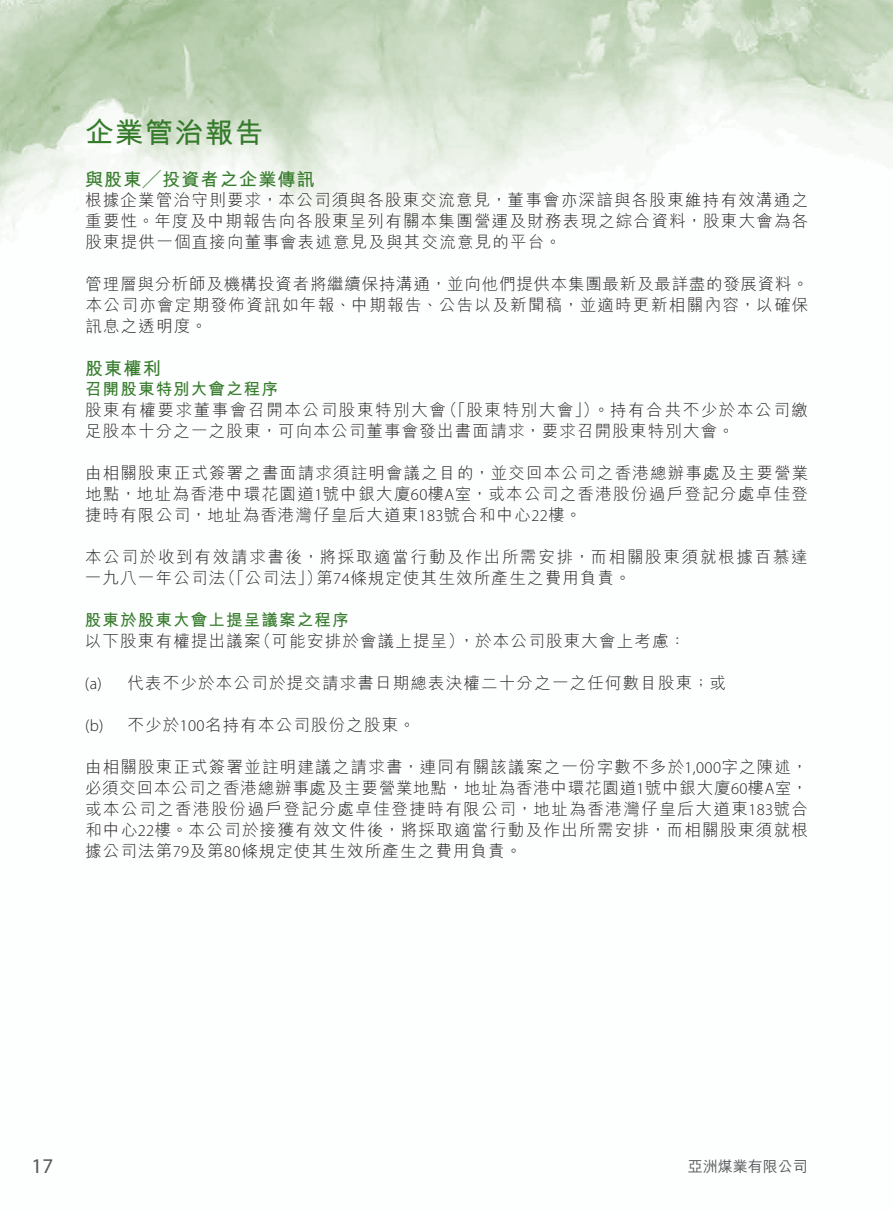
<style>
.page{position:relative;width:893px;height:1212px;background:#fff}
.page>*{position:absolute;margin:0;border:0;box-sizing:border-box;transform-origin:0 0}
.t1{font:700 28.5px "M Hei HK";letter-spacing:.05em;color:#357b2b}
.t2{font:21px "Myriad Pro";color:#57585a}
.t3{font:700 18px "M Hei HK";letter-spacing:.07em;color:#357b2b}
.t4{font:300 16.5px/21px "M Hei HK";letter-spacing:.07em;color:#231f20;text-align:justify}
.t5{font:300 16.5px/21px "M Hei HK";letter-spacing:.105em;color:#231f20}
.t6{font:700 16.5px "M Hei HK";letter-spacing:.07em;color:#357b2b}
.t7{font:300 16.5px "M Hei HK";letter-spacing:.1em;color:#231f20}
.t8{font:300 16.5px "Myriad Pro";color:#231f20}
.t9{font:500 15px "M Hei HK";color:#57585a}
.s1{font-family:"Myriad Pro"}
</style>
<div class="page">
<img style="left:0;top:0;width:893px;height:234px">
<h1 class="t1" style="left:85px;top:111px;width:180px">企業管治報告</h1>
<p class="t3" style="left:85px;top:166px;width:231px">與股東╱投資者之企業傳訊</p>
<p class="t4" style="left:85px;top:189px;width:725px">根據企業管治守則要求，本公司須與各股東交流意見，董事會亦深諳與各股東維持有效溝通之重要性。年度及中期報告向各股東呈列有關本集團營運及財務表現之綜合資料，股東大會為各股東提供一個直接向董事會表述意見及與其交流意見的平台。</p>
<p class="t4" style="left:86px;top:273px;width:724px">管理層與分析師及機構投資者將繼續保持溝通，並向他們提供本集團最新及最詳盡的發展資料。本公司亦會定期發佈資訊如年報、中期報告、公告以及新聞稿，並適時更新相關內容，以確保訊息之透明度。</p>
<p class="t3" style="left:85px;top:355px;width:77px">股東權利</p>
<p class="t6" style="left:85px;top:377px;width:195px">召開股東特別大會之程序</p>
<p class="t7" style="left:441px;top:398px;width:368px">（「股東特別大會」）。持有合共不少於本公司繳</p>
<p class="t4" style="left:85px;top:399px;width:651px">股東有權要求董事會召開本公司股東特別大會<br>足股本十分之一之股東，可向本公司董事會發出書面請求，要求召開股東特別大會。</p>
<p class="t4" style="left:85px;top:462px;width:724px">由相關股東正式簽署之書面請求須註明會議之目的，並交回本公司之香港總辦事處及主要營業地點，地址為香港中環花園道<span class="s1">1</span>號中銀大廈<span class="s1">60</span>樓<span class="s1">A</span>室，或本公司之香港股份過戶登記分處卓佳登捷時有限公司，地址為香港灣仔皇后大道東<span class="s1">183</span>號合和中心<span class="s1">22</span>樓。</p>
<p class="t5" style="left:316px;top:546px;width:493px;text-indent:-231px">本公司於收到有效請求書後，將採取適當行動及作出所需安排，而相關股東須就根據百慕達第<span class="s1">74</span>條規定使其生效所產生之費用負責。</p>
<p class="t4" style="left:219px;top:567px;width:104px">（「公司法」）</p>
<p class="t4" style="left:85px;top:567px;width:142px">一九八一年公司法</p>
<p class="t6" style="left:85px;top:608px;width:265px">股東於股東大會上提呈議案之程序</p>
<p class="t4" style="left:255px;top:630px;width:211px">（可能安排於會議上提呈）</p>
<p class="t4" style="left:458px;top:630px;width:229px">，於本公司股東大會上考慮：</p>
<p class="t4" style="left:85px;top:630px;width:177px">以下股東有權提出議案</p>
<p class="t4" style="left:127px;top:672px;width:600px">代表不少於本公司於提交請求書日期總表決權二十分之一之任何數目股東；或</p>
<p class="t8" style="left:85px;top:673px;width:18px">)a(</p>
<p class="t4" style="left:128px;top:714px;width:289px">不少於<span class="s1">100</span>名持有本公司股份之股東。</p>
<p class="t8" style="left:85px;top:715px;width:20px">)b(</p>
<p class="t4" style="left:85px;top:756px;width:725px">由相關股東正式簽署並註明建議之請求書，連同有關該議案之一份字數不多於<span class="s1">1,000</span>字之陳述，必須交回本公司之香港總辦事處及主要營業地點，地址為香港中環花園道<span class="s1">1</span>號中銀大廈<span class="s1">60</span>樓<span class="s1">A</span>室，或本公司之香港股份過戶登記分處卓佳登捷時有限公司，地址為香港灣仔皇后大道東<span class="s1">183</span>號合和中心<span class="s1">22</span>樓。本公司於接獲有效文件後，將採取適當行動及作出所需安排，而相關股東須就根據公司法第<span class="s1">79</span>及第<span class="s1">80</span>條規定使其生效所產生之費用負責。</p>
<p class="t2" style="left:32px;top:1153px;width:23px">17</p>
<p class="t9" style="left:688px;top:1155px;width:121px">亞洲煤業有限公司</p>
</div>
